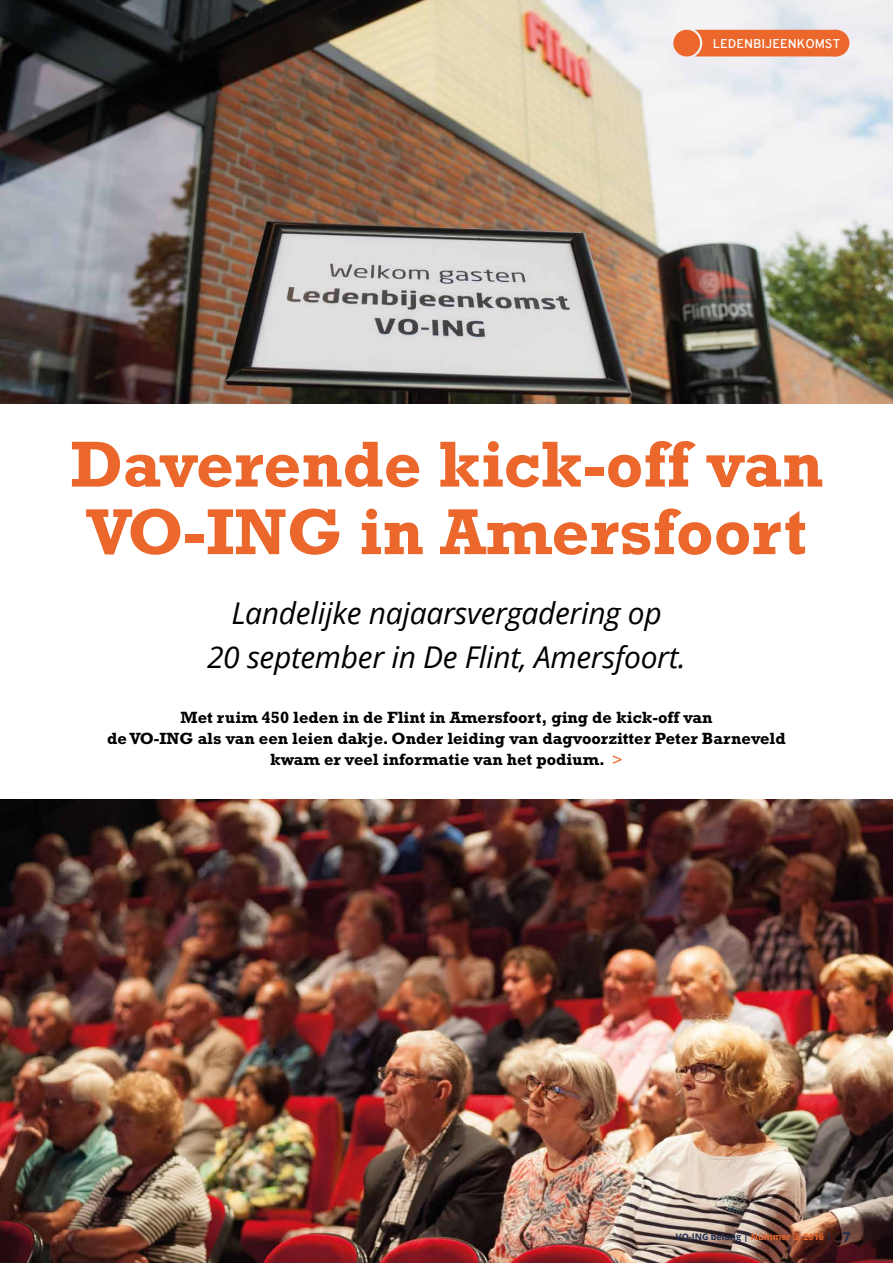
<style>
.page{position:relative;width:893px;height:1263px;background:#fff}
.page>*{position:absolute;margin:0;border:0;box-sizing:border-box;transform-origin:0 0}
.t1{font:700 66px/67.5px "Rockwell";color:#ec672c}
.t2{font:italic 30px/43.5px "Open Sans";letter-spacing:-.01em;color:#000;text-align:center}
.t3{font:700 16.5px/21px "Rockwell";color:#000;text-align:center}
.t4{font:12.75px "Overpass";color:#fff}
.t5{font:700 9px "Open Sans";color:#1e2b51}
.s1{font-weight:400;color:#ec672c}
.s2{color:#ec672c}
.s3{font-size:13.5px}
</style>
<div class="page">
<img style="left:0;top:0;width:893px;height:404px">
<img style="left:0;top:799px;width:893px;height:464px">
<div style="left:823px;top:30px;width:26px;height:26px;background:#ec672c;border-radius:50%"></div>
<div style="left:695px;top:30px;width:137px;height:26px;background:#ec672c"></div>
<div style="left:673px;top:30px;width:27px;height:26px;background:#ec672c;border-radius:50%"></div>
<p class="t4" style="left:713px;top:36px;width:129px">LEDENBIJEENKOMST</p>
<h1 class="t1" style="left:70px;top:430px;width:755px">Daverende kick-off van<br>VO-ING in Amersfoort</h1>
<h2 class="t2" style="left:207px;top:591px;width:480px">Landelijke najaarsvergadering op<br>20 september in De Flint, Amersfoort.</h2>
<p class="t3" style="left:107px;top:707px;width:680px">Met ruim 450 leden in de Flint in Amersfoort, ging de kick-off van<br>de VO-ING als van een leien dakje. Onder leiding van dagvoorzitter Peter Barneveld kwam er veel informatie van het podium. <span class="s1">&gt;</span></p>
<p class="t5" style="left:676px;top:1231px;width:176px">VO-ING belang | <span class="s2">Nummer 3, 2016</span> | <span class="s3">7</span></p>
</div>
